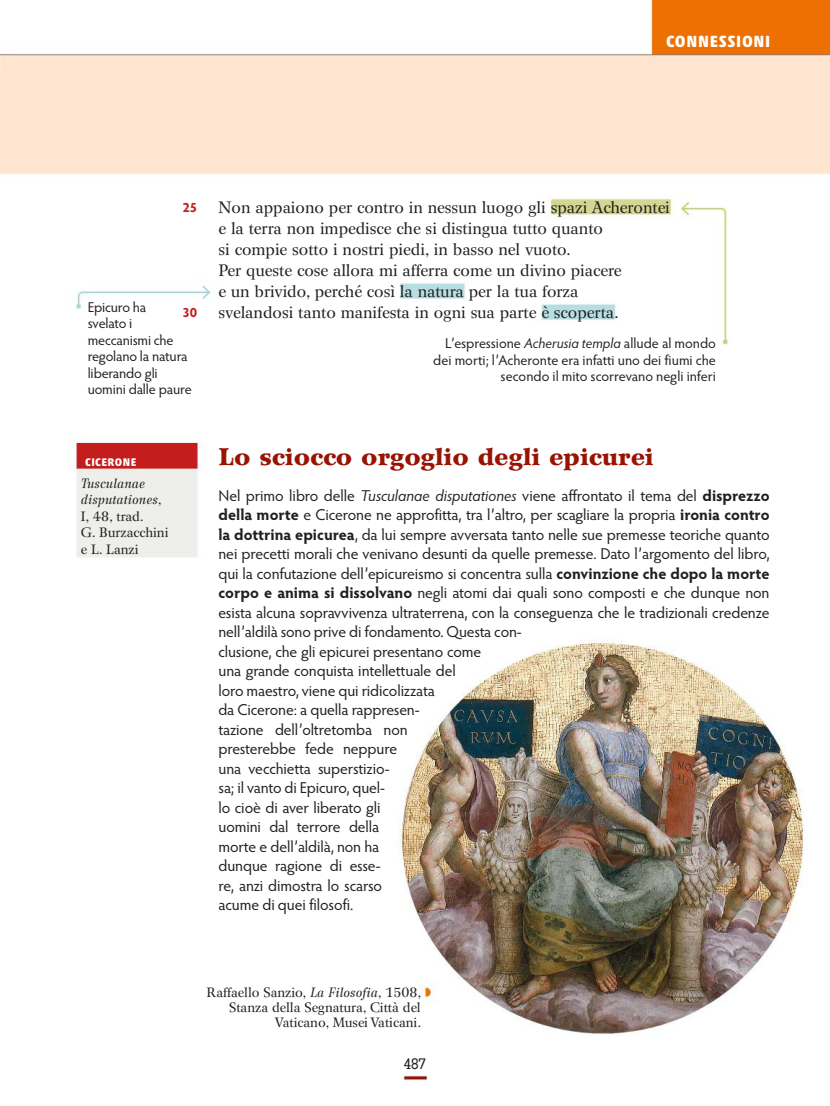
<style>
.page{position:relative;width:830px;height:1106px;background:#fff}
.page>*{position:absolute;margin:0;border:0;box-sizing:border-box;transform-origin:0 0}
.t1{font:900 24px "Wilke LT Std";color:#9a1302}
.t2{font:16.5px/21px "Wilke LT Std";color:#20201e}
.t3{font:700 16.5px "Akko Rounded Pro";letter-spacing:.04em;color:#fff}
.t4{font:15.75px/19.5px "Hypatia Sans Pro";letter-spacing:-.005em;color:#20201e}
.t5{font:500 15px "Memphis LT Std";color:#20201e}
.t6{font:14.25px/16.5px "Hypatia Sans Pro";letter-spacing:-.01em;color:#20201e;text-align:right}
.t7{font:13.5px/16.5px "Wilke LT Std";color:#20201e}
.t8{font:700 13.5px "Hypatia Sans Pro";color:#c41d1e}
.t9{font:700 11.25px "Akko Rounded Pro";letter-spacing:.04em;color:#fff}
.s1{font-style:italic}
.s2{font-weight:700}
</style>
<div class="page">
<img style="left:0;top:0;width:829px;height:1080px">
<p class="t3" style="left:665px;top:31px;width:106px">CONNESSIONI</p>
<p class="t8" style="left:182px;top:202px;width:16px">25</p>
<p class="t6" style="left:88px;top:300px;width:105px;text-align:left">Epicuro ha<br>svelato i meccanismi che regolano la natura liberando gli uomini dalle paure</p>
<p class="t8" style="left:182px;top:307px;width:16px">30</p>
<p class="t2" style="left:218px;top:198px;width:452px">Non appaiono per contro in nessun luogo gli spazi Acherontei e la terra non impedisce che si distingua tutto quanto<br>si compie sotto i nostri piedi, in basso nel vuoto.<br>Per queste cose allora mi afferra come un divino piacere<br>e un brivido, perché così la natura per la tua forza<br>svelandosi tanto manifesta in ogni sua parte è scoperta.</p>
<p class="t6" style="left:433px;top:336px;width:284px">L’espressione <span class="s1">Acherusia templa</span> allude al mondo dei morti; l’Acheronte era infatti uno dei fiumi che secondo il mito scorrevano negli inferi</p>
<p class="t9" style="left:85px;top:455px;width:53px">CICERONE</p>
<h1 class="t1" style="left:218px;top:448px;width:436px">Lo sciocco orgoglio degli epicurei</h1>
<p class="t7" style="left:81px;top:476px;width:89px"><span class="s1">Tusculanae disputationes</span>,<br>I, 48, trad.<br>G. Burzacchini e L. Lanzi</p>
<p class="t4" style="left:218px;top:487px;width:552px">Nel primo libro delle <span class="s1">Tusculanae disputationes</span> viene affrontato il tema del <span class="s2">disprezzo della morte</span> e Cicerone ne approfitta, tra l’altro, per scagliare la propria <span class="s2">ironia contro la dottrina epicurea</span>, da lui sempre avversata tanto nelle sue premesse teoriche quanto nei precetti morali che venivano desunti da quelle premesse. Dato l’argomento del libro, qui la confutazione dell’epicureismo si concentra sulla <span class="s2">convinzione che dopo la morte corpo e anima si dissolvano</span> negli atomi dai quali sono composti e che dunque non esista alcuna sopravvivenza ultraterrena, con la conseguenza che le tradizionali credenze nell’aldilà sono prive di fondamento. Questa con-<br>clusione, che gli epicurei presentano come<br>una grande conquista intellettuale del<br>loro maestro, viene qui ridicolizzata<br>da Cicerone: a quella rappresen-<br>tazione dell’oltretomba non<br>presterebbe fede neppure<br>una vecchietta superstizio-<br>sa; il vanto di Epicuro, quel-<br>lo cioè di aver liberato gli<br>uomini dal terrore della<br>morte e dell’aldilà, non ha<br>dunque ragione di esse-<br>re, anzi dimostra lo scarso<br>acume di quei filosofi.</p>
<p class="t7" style="left:206px;top:985px;width:216px;line-height:15px;text-align:right">Raffaello Sanzio, <span class="s1">La Filosofia</span>, 1508,<br>Stanza della Segnatura, Città del<br>Vaticano, Musei Vaticani.</p>
<p class="t5" style="left:403px;top:1054px;width:24px">487</p>
</div>
